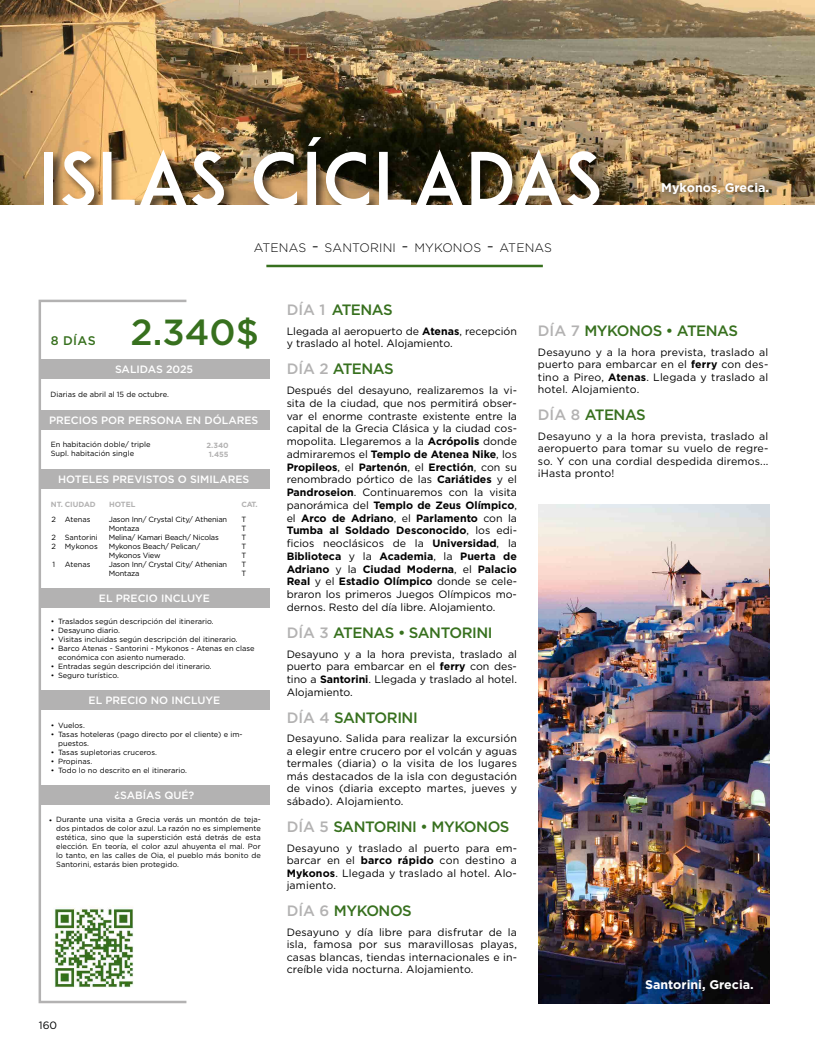
<style>
.page{position:relative;width:815px;height:1053px;background:#fff}
.page>*{position:absolute;margin:0;border:0;box-sizing:border-box;transform-origin:0 0}
.t1{font:75px "ADAM.CGPRO";color:#fff}
.t2{font:500 36.25px "Gotham";color:#37701e}
.t3{font:500 15px "Gotham";letter-spacing:-.03em;color:#37701e}
.t4{font:700 12.5px "Gotham";color:#fff}
.t5{font:500 12.5px "Gotham";color:#37701e}
.t6{font:300 12.25px "Gotham";letter-spacing:.015em;color:#000}
.t7{font:10.62px/12.8px "Gotham";letter-spacing:.01em;color:#000;text-align:justify}
.t8{font:500 10.62px "Gotham";color:#fff}
.t9{font:10.62px "Gotham";color:#010202}
.t10{font:7.5px/9px "Gotham";color:#000}
.t11{font:7.5px/9px "Gotham";letter-spacing:-.02em;color:#000}
.t12{font:700 7.5px/9px "Gotham";color:#b3b2b2}
.s1{font-size:17.5px}
.s2{color:#b3b2b2}
.s3{font-weight:700}
</style>
<div class="page">
<img style="left:0;top:0;width:815px;height:205px">
<div style="left:43px;top:136px;width:568px;height:83px;background:#000;opacity:.6"></div>
<div style="left:0;top:206px;width:815px;height:23px;background:#fff"></div>
<hr style="left:266px;top:265px;width:277px;height:2px;background:#37701e">
<div style="left:39px;top:299px;width:149px;height:704px;border:2px solid #b3b2b2"></div>
<div style="left:39px;top:359px;width:230px;height:20px;background:#b3b2b2"></div>
<div style="left:39px;top:410px;width:230px;height:20px;background:#b3b2b2"></div>
<div style="left:39px;top:469px;width:231px;height:19px;background:#b3b2b2"></div>
<div style="left:39px;top:588px;width:231px;height:19px;background:#b3b2b2"></div>
<div style="left:39px;top:690px;width:231px;height:19px;background:#b3b2b2"></div>
<div style="left:39px;top:784px;width:231px;height:20px;background:#b3b2b2"></div>
<img style="left:54px;top:905px;width:80px;height:83px">
<div style="left:656px;top:177px;width:118px;height:23px;background:#000;opacity:.75"></div>
<img style="left:539px;top:505px;width:230px;height:498px">
<h1 class="t1" style="left:39px;top:134px;width:566px">ISLAS CÍCLADAS</h1>
<p class="t6" style="left:254px;top:240px;width:300px">ATENAS <span class="s1">-</span> SANTORINI <span class="s1">-</span> MYKONOS <span class="s1">-</span> ATENAS</p>
<p class="t4" style="left:661px;top:179px;width:109px">Mykonos, Grecia.</p>
<p class="t5" style="left:51px;top:332px;width:46px">8 DÍAS</p>
<h2 class="t2" style="left:131px;top:308px;width:130px">2.340$</h2>
<p class="t8" style="left:115px;top:363px;width:80px">SALIDAS 2025</p>
<p class="t10" style="left:51px;top:390px;width:120px">Diarias de abril al 15 de octubre.</p>
<p class="t8" style="left:49px;top:413px;width:211px">PRECIOS POR PERSONA EN DÓLARES</p>
<p class="t10" style="left:51px;top:440px;width:101px">En habitación doble/ triple<br>Supl. habitación single</p>
<p class="t8" style="left:58px;top:472px;width:193px">HOTELES PREVISTOS O SIMILARES</p>
<p class="t12" style="left:207px;top:440px;width:24px">2.340<br>1.455</p>
<p class="t12" style="left:51px;top:499px;width:47px">NT. CIUDAD</p>
<p class="t10" style="left:51px;top:514px;width:6px">2</p>
<p class="t10" style="left:51px;top:532px;width:6px">2<br>2</p>
<p class="t10" style="left:52px;top:559px;width:4px">1</p>
<p class="t10" style="left:65px;top:514px;width:27px">Atenas</p>
<p class="t10" style="left:65px;top:532px;width:35px">Santorini<br>Mykonos</p>
<p class="t10" style="left:65px;top:559px;width:27px">Atenas</p>
<p class="t12" style="left:109px;top:499px;width:28px">HOTEL</p>
<p class="t11" style="left:109px;top:514px;width:120px">Jason Inn/ Crystal City/ Athenian<br>Montaza<br>Melina/ Kamari Beach/ Nicolas<br>Mykonos Beach/ Pelican/<br>Mykonos View<br>Jason Inn/ Crystal City/ Athenian<br>Montaza</p>
<p class="t8" style="left:99px;top:591px;width:112px">EL PRECIO INCLUYE</p>
<p class="t12" style="left:242px;top:499px;width:17px">CAT.</p>
<p class="t10" style="left:242px;top:514px;width:6px;text-align:justify">T T T T T T T</p>
<p class="t10" style="left:51px;top:616px;width:164px">• Traslados según descripción del itinerario.</p>
<p class="t10" style="left:51px;top:625px;width:70px">• Desayuno diario.</p>
<p class="t10" style="left:51px;top:634px;width:188px">• Visitas incluidas según descripción del itinerario.</p>
<p class="t10" style="left:58px;top:643px;width:198px;text-indent:-7px">• Barco Atenas - Santorini - Mykonos - Atenas en clase económica con asiento numerado.</p>
<p class="t10" style="left:51px;top:661px;width:162px">• Entradas según descripción del itinerario.</p>
<p class="t10" style="left:51px;top:670px;width:69px">• Seguro turístico.</p>
<p class="t8" style="left:89px;top:693px;width:133px">EL PRECIO NO INCLUYE</p>
<p class="t10" style="left:51px;top:720px;width:35px">• Vuelos.</p>
<p class="t10" style="left:58px;top:729px;width:186px;text-indent:-7px">• Tasas hoteleras (pago directo por el cliente) e im&shy;puestos.</p>
<p class="t10" style="left:51px;top:747px;width:108px">• Tasas supletorias cruceros.</p>
<p class="t10" style="left:51px;top:756px;width:43px">• Propinas.</p>
<p class="t10" style="left:51px;top:765px;width:137px">• Todo lo no descrito en el itinerario.</p>
<p class="t8" style="left:114px;top:788px;width:82px">¿SABÍAS QUÉ?</p>
<p class="t10" style="left:56px;top:814px;width:206px;text-align:justify">Durante una visita a Grecia verás un montón de teja&shy;dos pintados de color azul. La razón no es simplemente estética, sino que la superstición está detrás de esta elección. En teoría, el color azul ahuyenta el mal. Por lo tanto, en las calles de Oia, el pueblo más bonito de Santorini, estarás bien protegido.</p>
<p class="t10" style="left:49px;top:815px;width:5px">•</p>
<p class="t9" style="left:39px;top:1018px;width:20px">160</p>
<h3 class="t3" style="left:287px;top:299px;width:108px"><span class="s2">DÍA 1</span> ATENAS</h3>
<p class="t7" style="left:287px;top:324px;width:232px">Llegada al aeropuerto de <span class="s3">Atenas</span>, recepción y traslado al hotel. Alojamiento.</p>
<h3 class="t3" style="left:287px;top:359px;width:109px"><span class="s2">DÍA 2</span> ATENAS</h3>
<p class="t7" style="left:287px;top:383px;width:232px">Después del desayuno, realizaremos la vi&shy;sita de la ciudad, que nos permitirá obser&shy;var el enorme contraste existente entre la capital de la Grecia Clásica y la ciudad cos&shy;mopolita. Llegaremos a la <span class="s3">Acrópolis</span> donde admiraremos el <span class="s3">Templo de Atenea Nike</span>, los <span class="s3">Propileos</span>, el <span class="s3">Partenón</span>, el <span class="s3">Erectión</span>, con su renombrado pórtico de las <span class="s3">Cariátides</span> y el <span class="s3">Pandroseion</span>. Continuaremos con la visita panorámica del <span class="s3">Templo de Zeus Olímpico</span>, el <span class="s3">Arco de Adriano</span>, el <span class="s3">Parlamento</span> con la <span class="s3">Tumba al Soldado Desconocido</span>, los edi&shy;ficios neoclásicos de la <span class="s3">Universidad</span>, la <span class="s3">Biblioteca</span> y la <span class="s3">Academia</span>, la <span class="s3">Puerta de Adriano</span> y la <span class="s3">Ciudad Moderna</span>, el <span class="s3">Palacio Real</span> y el <span class="s3">Estadio Olímpico</span> donde se cele&shy;braron los primeros Juegos Olímpicos mo&shy;dernos. Resto del día libre. Alojamiento.</p>
<h3 class="t3" style="left:287px;top:622px;width:207px"><span class="s2">DÍA 3</span> ATENAS • SANTORINI</h3>
<p class="t7" style="left:287px;top:647px;width:232px">Desayuno y a la hora prevista, traslado al puerto para embarcar en el <span class="s3">ferry</span> con des&shy;tino a <span class="s3">Santorini</span>. Llegada y traslado al hotel.<br>Alojamiento.</p>
<h3 class="t3" style="left:287px;top:707px;width:133px"><span class="s2">DÍA 4</span> SANTORINI</h3>
<p class="t7" style="left:287px;top:732px;width:232px">Desayuno. Salida para realizar la excursión a elegir entre crucero por el volcán y aguas termales (diaria) o la visita de los lugares más destacados de la isla con degustación de vinos (diaria excepto martes, jueves y sábado). Alojamiento.</p>
<h3 class="t3" style="left:287px;top:816px;width:224px"><span class="s2">DÍA 5</span> SANTORINI • MYKONOS</h3>
<p class="t7" style="left:287px;top:841px;width:232px">Desayuno y traslado al puerto para em&shy;barcar en el <span class="s3">barco rápido</span> con destino a <span class="s3">Mykonos</span>. Llegada y traslado al hotel. Alo&shy;jamiento.</p>
<h3 class="t3" style="left:287px;top:900px;width:127px"><span class="s2">DÍA 6</span> MYKONOS</h3>
<p class="t7" style="left:287px;top:925px;width:232px">Desayuno y día libre para disfrutar de la isla, famosa por sus maravillosas playas, casas blancas, tiendas internacionales e in&shy;creíble vida nocturna. Alojamiento.</p>
<h3 class="t3" style="left:538px;top:321px;width:202px"><span class="s2">DÍA 7</span> MYKONOS • ATENAS</h3>
<p class="t7" style="left:538px;top:345px;width:232px">Desayuno y a la hora prevista, traslado al puerto para embarcar en el <span class="s3">ferry</span> con des&shy;tino a Pireo, <span class="s3">Atenas</span>. Llegada y traslado al hotel. Alojamiento.</p>
<h3 class="t3" style="left:538px;top:405px;width:109px"><span class="s2">DÍA 8</span> ATENAS</h3>
<p class="t7" style="left:538px;top:429px;width:232px">Desayuno y a la hora prevista, traslado al aeropuerto para tomar su vuelo de regre&shy;so. Y con una cordial despedida diremos... ¡Hasta pronto!</p>
<p class="t4" style="left:645px;top:976px;width:110px">Santorini, Grecia.</p>
</div>
